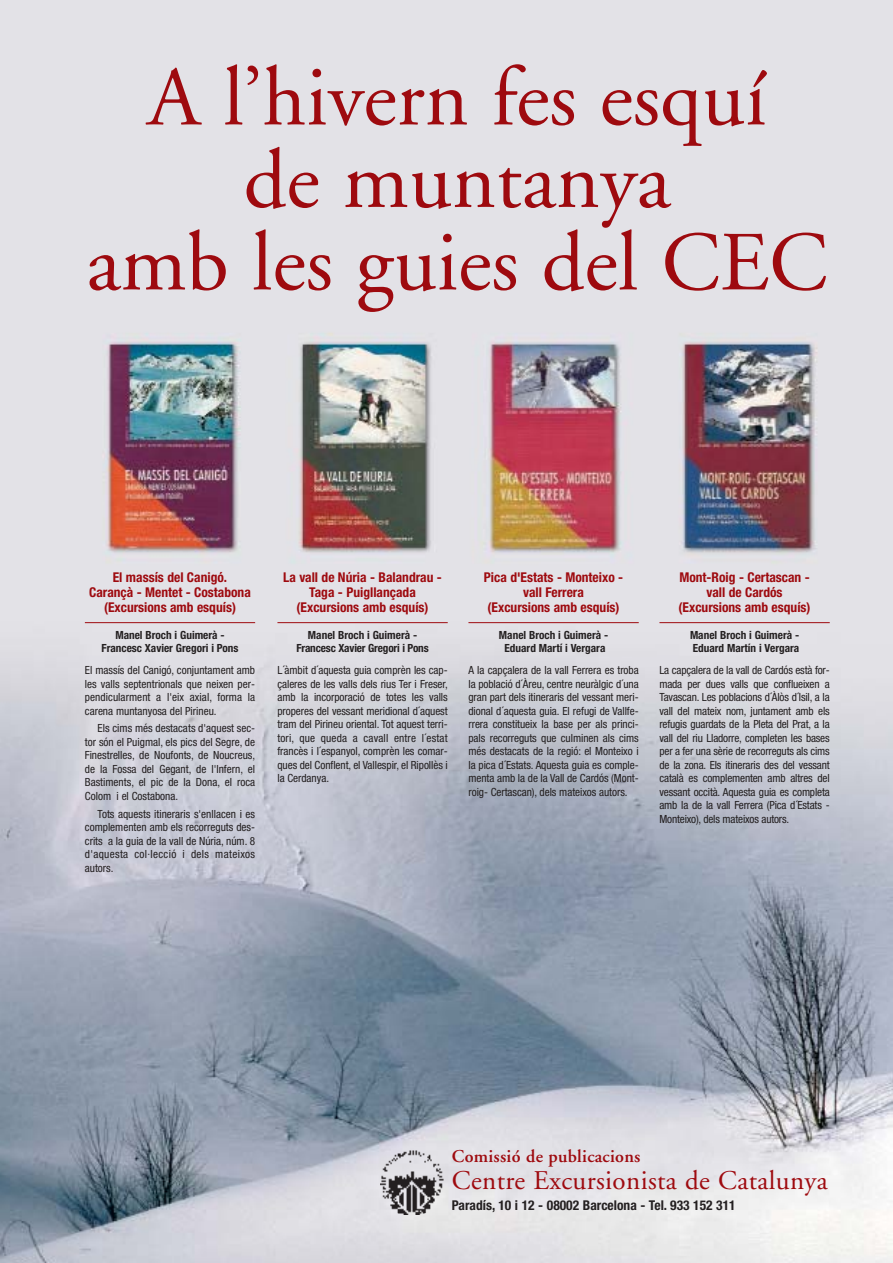
<style>
.page{position:relative;width:893px;height:1263px;background:#fff}
.page>*{position:absolute;margin:0;border:0;box-sizing:border-box;transform-origin:0 0}
.t1{font:84px/82.5px "Adobe Garamond";color:#9e0a0f;text-align:center}
.t2{font:27px "Adobe Garamond";letter-spacing:.015em;color:#9e0a0f}
.t3{font:600 18px "Adobe Garamond";letter-spacing:.015em;color:#9e0a0f}
.t4{font:700 condensed 13.5px/15px "Helvetica Neue";color:#9e0a0f;text-align:center}
.t5{font:700 condensed 13.5px "Helvetica Neue";color:#231f20}
.t6{font:condensed 11.25px/13.5px "Helvetica Neue";color:#231f20;text-align:justify}
.t7{font:700 condensed 11.25px/13.5px "Helvetica Neue";color:#231f20;text-align:center}
</style>
<div class="page">
<img style="left:1px;top:0;width:891px;height:1262px">
<img style="left:380px;top:1149px;width:65px;height:66px">
<hr style="left:468px;top:622px;width:170px;height:1px;background:#9e0a0f">
<hr style="left:659px;top:622px;width:170px;height:1px;background:#9e0a0f">
<hr style="left:277px;top:622px;width:170px;height:1px;background:#9e0a0f">
<hr style="left:85px;top:622px;width:170px;height:1px;background:#9e0a0f">
<h1 class="t1" style="left:87px;top:64px;width:742px">A l’hivern fes esquí<br>de muntanya<br>amb les guies del CEC</h1>
<p class="t4" style="left:89px;top:571px;width:163px">El massís del Canigó.<br>Carançà - Mentet - Costabona (Excursions amb esquís)</p>
<p class="t7" style="left:101px;top:629px;width:138px">Manel Broch i Guimerà -<br>Francesc Xavier Gregori i Pons</p>
<p class="t6" style="left:85px;top:664px;width:172px">El massís del Canigó, conjuntament amb les valls septentrionals que neixen per&shy;pendicularment a l'eix axial, forma la carena muntanyosa del Pirineu.</p>
<p class="t6" style="left:85px;top:723px;width:172px;text-indent:13px">Els cims més destacats d'aquest sec&shy;tor són el Puigmal, els pics del Segre, de Finestrelles, de Noufonts, de Noucreus, de la Fossa del Gegant, de l'Infern, el Bastiments, el pic de la Dona, el roca Colom i el Costabona.</p>
<p class="t6" style="left:85px;top:808px;width:172px;text-indent:13px">Tots aquests itineraris s'enllacen i es complementen amb els recorreguts des&shy;crits a la guia de la vall de Núria, núm. 8 d'aquesta col·lecció i dels mateixos autors.</p>
<p class="t4" style="left:283px;top:571px;width:160px">La vall de Núria - Balandrau -<br>Taga - Puigllançada (Excursions amb esquís)</p>
<p class="t7" style="left:296px;top:629px;width:134px">Manel Broch i Guimerà -<br>Francesc Xavier Gregori i Pons</p>
<p class="t6" style="left:277px;top:664px;width:172px">L´àmbit d´aquesta guia comprèn les cap&shy;çaleres de les valls dels rius Ter i Freser, amb la incorporació de totes les valls properes del vessant meridional d´aquest tram del Pirineu oriental. Tot aquest terri&shy;tori, que queda a cavall entre l´estat francès i l´espanyol, comprèn les comar&shy;ques del Conflent, el Vallespir, el Ripollès i la Cerdanya.</p>
<p class="t4" style="left:484px;top:571px;width:141px">Pica d'Estats - Monteixo - vall Ferrera<br>(Excursions amb esquís)</p>
<p class="t7" style="left:499px;top:629px;width:111px">Manel Broch i Guimerà -<br>Eduard Martí i Vergara</p>
<p class="t6" style="left:468px;top:664px;width:172px">A la capçalera de la vall Ferrera es troba la població d´Àreu, centre neuràlgic d´una gran part dels itineraris del vessant meri&shy;dional d´aquesta guia. El refugi de Vallfe&shy;rrera constitueix la base per als princi&shy;pals recorreguts que culminen als cims més destacats de la regió: el Monteixo i la pica d´Estats. Aquesta guia es comple&shy;menta amb la de la Vall de Cardós (Mont&shy;roig- Certascan), dels mateixos autors.</p>
<p class="t4" style="left:678px;top:571px;width:133px">Mont-Roig - Certascan - vall de Cardós (Excursions amb esquís)</p>
<p class="t7" style="left:690px;top:629px;width:111px;text-align:left">Manel Broch i Guimerà -<br>Eduard Martín i Vergara</p>
<p class="t6" style="left:659px;top:664px;width:172px">La capçalera de la vall de Cardós està for&shy;mada per dues valls que conflueixen a Tavascan. Les poblacions d´Àlòs d´Isil, a la vall del mateix nom, juntament amb els refugis guardats de la Pleta del Prat, a la vall del riu Lladorre, completen les bases per a fer una sèrie de recorreguts als cims de la zona. Els itineraris des del vessant català es complementen amb altres del vessant occità. Aquesta guia es completa amb la de la vall Ferrera (Pica d´Estats - Monteixo), dels mateixos autors.</p>
<h3 class="t3" style="left:452px;top:1149px;width:190px">Comissió de publicacions</h3>
<h2 class="t2" style="left:452px;top:1170px;width:377px">Centre Excursionista de Catalunya</h2>
<p class="t5" style="left:452px;top:1201px;width:285px">Paradís, 10 i 12 - 08002 Barcelona - Tel. 933 152 311</p>
</div>
